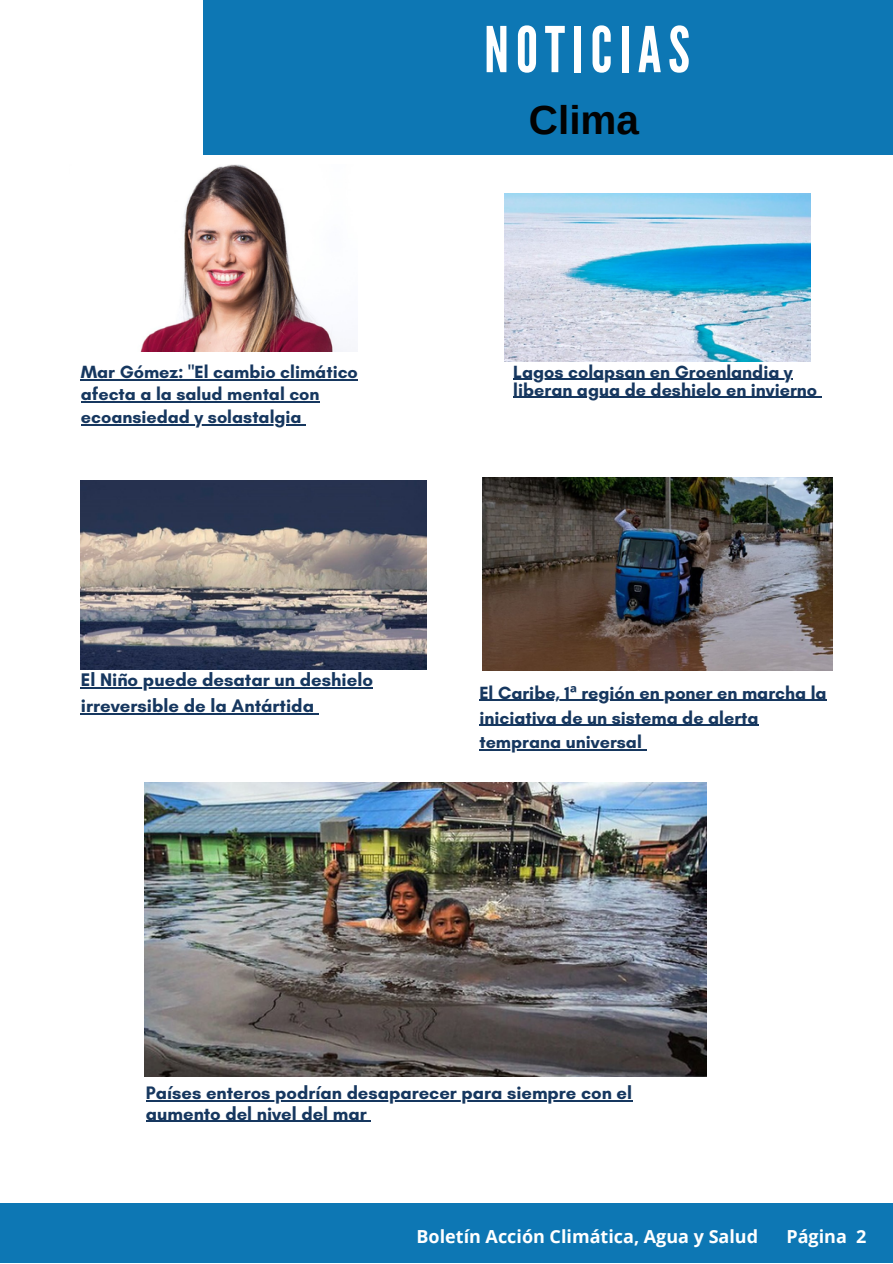
<style>
.page{position:relative;width:893px;height:1264px;background:#fff}
.page>*{position:absolute;margin:0;border:0;box-sizing:border-box;transform-origin:0 0}
.t1{font:63px "League Gothic";letter-spacing:.11em;color:#fff}
.t2{font:700 40.5px "Arimo";color:#020202}
.t3{font:700 18.6px/25.8px "Glacial Indifference";color:#16375f}
.t4{font:700 18.45px/20.2px "Glacial Indifference";color:#16375f}
.t5{font:700 18px/22.5px "Glacial Indifference";color:#16375f}
.t6{font:700 18px "Open Sans";color:#fff}
.s1{font-family:"Noto Sans"}
</style>
<div class="page">
<div style="left:203px;top:0;width:689px;height:154px;background:#0d77b4"></div>
<div style="left:0;top:1202px;width:892px;height:60px;background:#0d77b4"></div>
<img style="left:140px;top:164px;width:210px;height:188px">
<img style="left:504px;top:194px;width:306px;height:167px">
<img style="left:81px;top:481px;width:345px;height:188px">
<img style="left:144px;top:782px;width:562px;height:294px">
<img style="left:482px;top:478px;width:350px;height:192px">
<hr style="left:513px;top:379px;width:279px;height:1px;background:#16375f">
<hr style="left:513px;top:397px;width:304px;height:1px;background:#16375f">
<hr style="left:81px;top:379px;width:277px;height:1px;background:#16375f">
<hr style="left:81px;top:401px;width:238px;height:1px;background:#16375f">
<hr style="left:81px;top:424px;width:221px;height:1px;background:#16375f">
<hr style="left:146px;top:1100px;width:486px;height:1px;background:#16375f">
<hr style="left:146px;top:1120px;width:220px;height:1px;background:#16375f">
<hr style="left:81px;top:687px;width:292px;height:1px;background:#16375f">
<hr style="left:81px;top:713px;width:233px;height:1px;background:#16375f">
<hr style="left:479px;top:700px;width:347px;height:1px;background:#16375f">
<hr style="left:479px;top:724px;width:279px;height:1px;background:#16375f">
<hr style="left:479px;top:749px;width:163px;height:1px;background:#16375f">
<p class="t5" style="left:81px;top:360px;width:278px">Mar Gómez: "El cambio climático afecta a la salud mental con ecoansiedad y solastalgia</p>
<p class="t3" style="left:81px;top:666px;width:294px">El Niño puede desatar un deshielo irreversible de la Antártida</p>
<h1 class="t1" style="left:484px;top:13px;width:207px">NOTICIAS</h1>
<h2 class="t2" style="left:529px;top:97px;width:112px">Clima</h2>
<p class="t5" style="left:513px;top:362px;width:305px;line-height:18px">Lagos colapsan en Groenlandia y liberan agua de deshielo en invierno</p>
<p class="t5" style="left:479px;top:680px;width:349px;line-height:24.8px">El Caribe, 1<span class="s1">ª</span> región en poner en marcha la iniciativa de un sistema de alerta temprana universal</p>
<p class="t4" style="left:146px;top:1082px;width:487px">Países enteros podrían desaparecer para siempre con el aumento del nivel del mar</p>
<p class="t6" style="left:416px;top:1223px;width:343px">Boletín Acción Climática, Agua y Salud</p>
<p class="t6" style="left:786px;top:1223px;width:82px">Página 2</p>
</div>
